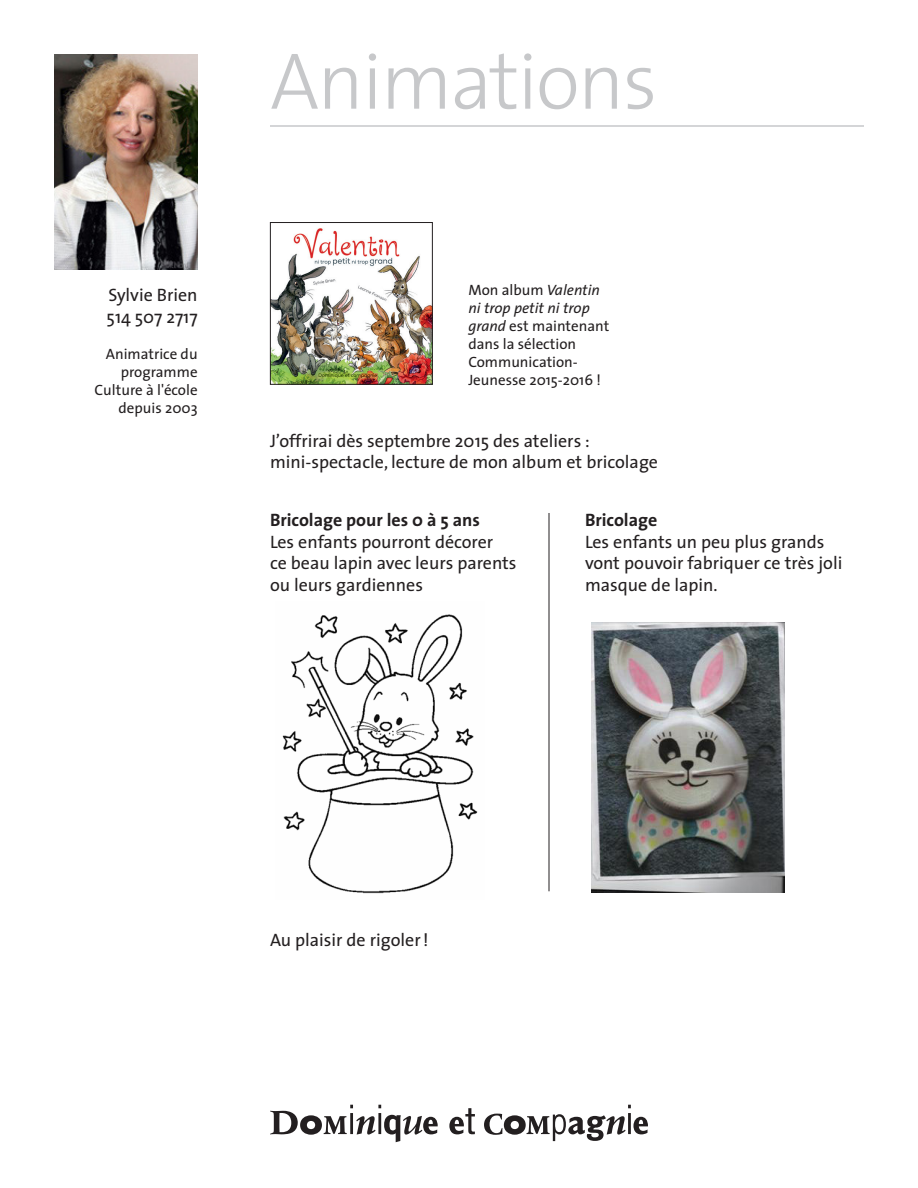
<style>
.page{position:relative;width:918px;height:1188px;background:#fff}
.page>*{position:absolute;margin:0;border:0;box-sizing:border-box;transform-origin:0 0}
.t1{font:300 81px "The Sans";letter-spacing:-.025em;color:#c7c8ca}
.t2{font:18px/21.6px "The Sans";color:#231f20}
.t3{font:700 18px "The Sans";color:#231f20}
.t4{font:15px/18px "The Sans";color:#231f20;text-align:right}
.s1{font-style:italic}
</style>
<div class="page">
<img style="left:282px;top:614px;width:196px;height:280px">
<img style="left:272px;top:228px;width:159px;height:155px">
<div style="left:270px;top:222px;width:163px;height:163px;border:1px solid #231f20"></div>
<img style="left:54px;top:54px;width:144px;height:216px">
<svg style="left:270px;top:1105px;width:378px;height:37px"></svg>
<img style="left:592px;top:623px;width:193px;height:270px">
<hr style="left:549px;top:513px;width:1px;height:378px;background:#231f20">
<hr style="left:270px;top:125px;width:594px;height:2px;background:#c7c8ca">
<p class="t2" style="left:108px;top:284px;width:91px">Sylvie Brien</p>
<p class="t2" style="left:107px;top:305px;width:93px">514 507 2717</p>
<p class="t4" style="left:95px;top:344px;width:105px">Animatrice du programme<br>Culture à l'école depuis 2003</p>
<p class="t1" style="left:270px;top:14px;width:389px">Animations</p>
<p class="t4" style="left:468px;top:280px;width:142px;text-align:left">Mon album <span class="s1">Valentin ni trop petit ni trop grand</span> est maintenant dans la sélection<br>Communication-<br>Jeunesse 2015-2016 !</p>
<p class="t2" style="left:270px;top:429px;width:321px">J’offrirai dès septembre 2015 des ateliers :</p>
<p class="t2" style="left:270px;top:451px;width:390px">mini-spectacle, lecture de mon album et bricolage</p>
<p class="t3" style="left:270px;top:505px;width:212px">Bricolage pour les 0 à 5 ans</p>
<p class="t2" style="left:270px;top:530px;width:248px">Les enfants pourront décorer<br>ce beau lapin avec leurs parents ou leurs gardiennes</p>
<p class="t3" style="left:585px;top:505px;width:74px">Bricolage</p>
<p class="t2" style="left:585px;top:530px;width:259px">Les enfants un peu plus grands vont pouvoir fabriquer ce très joli masque de lapin.</p>
<p class="t2" style="left:270px;top:929px;width:160px">Au plaisir de rigoler!</p>
</div>
